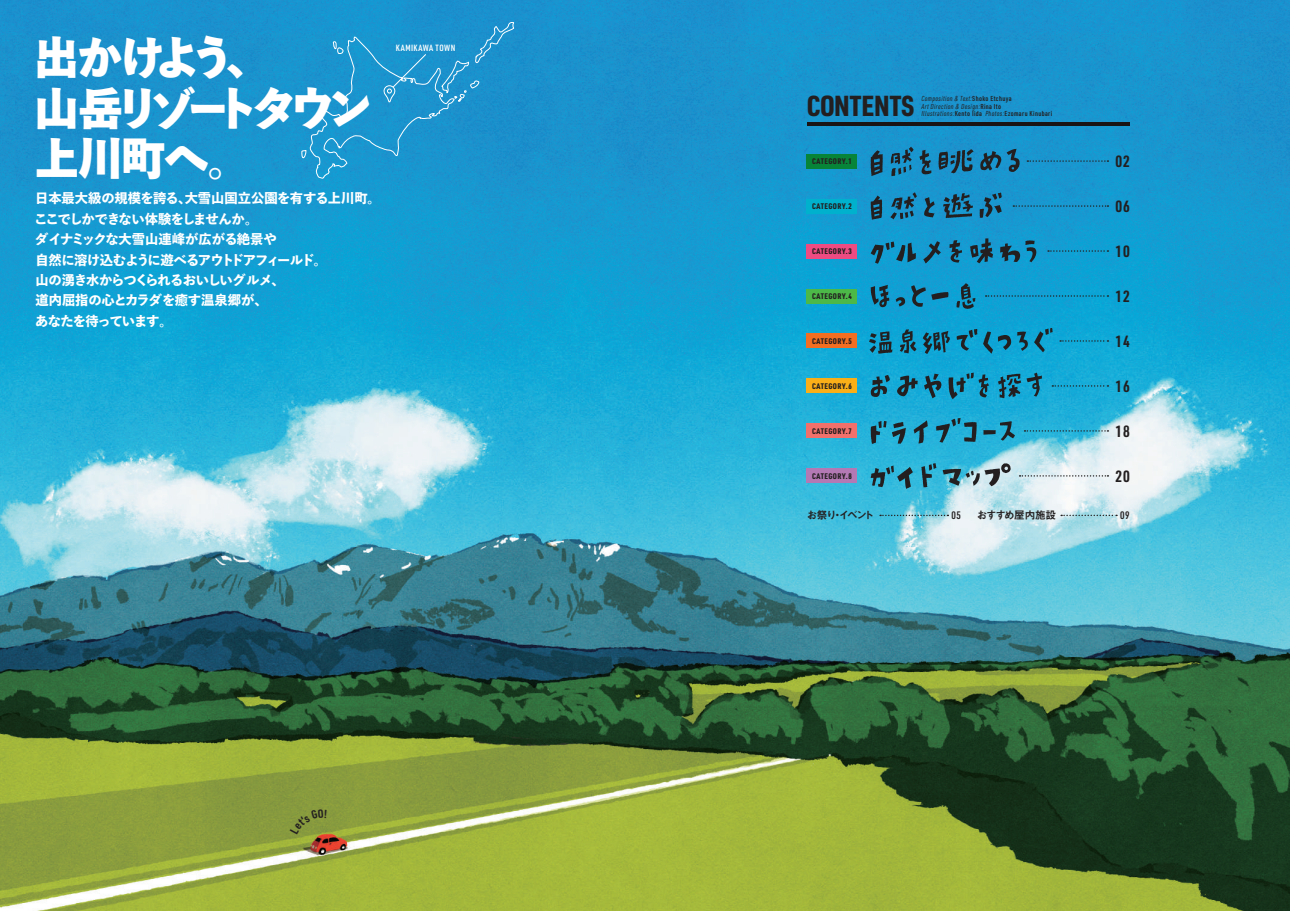
<style>
.page{position:relative;width:1290px;height:911px;background:#fff}
.page>*{position:absolute;margin:0;border:0;box-sizing:border-box;transform-origin:0 0}
.t1{font:44.25px/50.5px "Yu Gothic Std H";letter-spacing:-.145em;color:#fff}
.t2{font:900 28.38px "URWDIN Cond";letter-spacing:.005em;color:#231f20}
.t3{font:700 16px "URWDIN Cond";letter-spacing:.05em;color:#231f20}
.t4{font:13.25px/20.4px "Yu Gothic Std E";letter-spacing:-.04em;color:#fff}
.t5{font:10.62px "Midashi Go Pro MB31";letter-spacing:-.12em;color:#231f20}
.t6{font:10.62px "Midashi Go Pro MB31";letter-spacing:-.08em;color:#231f20}
.t7{font:600 10.62px "URWDIN Cond";color:#231f20}
.t8{font:600 8.88px "URWDIN Cond";letter-spacing:.05em;color:#fff}
.t9{font:900 8px "URWDIN Cond";letter-spacing:.05em;color:#231f20}
.t10{font:italic 7.12px/8px "URWDIN Cond";letter-spacing:.05em;color:#231f20}
.s1{font-weight:600;font-style:normal}
</style>
<div class="page">
<img style="left:0;top:0;width:1290px;height:911px">
<hr style="left:807px;top:122px;width:323px;height:4px;background:#1a1415">
<svg style="left:880px;top:514px;width:68px;height:2px"></svg>
<svg style="left:1061px;top:514px;width:56px;height:2px"></svg>
<div style="left:807px;top:154px;width:50px;height:14px;background:#088439"></div>
<svg style="left:871px;top:150px;width:12px;height:26px"></svg>
<svg style="left:891px;top:147px;width:22px;height:29px"></svg>
<svg style="left:919px;top:150px;width:12px;height:24px"></svg>
<svg style="left:938px;top:149px;width:36px;height:24px"></svg>
<svg style="left:980px;top:149px;width:39px;height:23px"></svg>
<svg style="left:1027px;top:160px;width:81px;height:2px"></svg>
<div style="left:807px;top:199px;width:50px;height:14px;background:#00b1cd"></div>
<svg style="left:871px;top:195px;width:11px;height:25px"></svg>
<svg style="left:890px;top:192px;width:27px;height:27px"></svg>
<svg style="left:924px;top:197px;width:11px;height:20px"></svg>
<svg style="left:943px;top:193px;width:30px;height:25px"></svg>
<svg style="left:979px;top:193px;width:23px;height:25px"></svg>
<svg style="left:1013px;top:205px;width:95px;height:2px"></svg>
<div style="left:807px;top:244px;width:50px;height:14px;background:#ef4b83"></div>
<svg style="left:871px;top:241px;width:45px;height:23px"></svg>
<svg style="left:923px;top:241px;width:18px;height:22px"></svg>
<svg style="left:949px;top:240px;width:13px;height:22px"></svg>
<svg style="left:970px;top:238px;width:23px;height:25px"></svg>
<svg style="left:1000px;top:240px;width:36px;height:22px"></svg>
<svg style="left:1048px;top:250px;width:60px;height:2px"></svg>
<div style="left:807px;top:289px;width:50px;height:14px;background:#4cb848"></div>
<svg style="left:871px;top:285px;width:18px;height:22px"></svg>
<svg style="left:896px;top:297px;width:9px;height:9px"></svg>
<svg style="left:911px;top:285px;width:37px;height:22px"></svg>
<svg style="left:956px;top:283px;width:19px;height:26px"></svg>
<svg style="left:985px;top:295px;width:123px;height:2px"></svg>
<div style="left:807px;top:334px;width:50px;height:14px;background:#f36e21"></div>
<svg style="left:869px;top:331px;width:23px;height:23px"></svg>
<svg style="left:900px;top:329px;width:16px;height:24px"></svg>
<svg style="left:923px;top:331px;width:27px;height:23px"></svg>
<svg style="left:956px;top:329px;width:21px;height:22px"></svg>
<svg style="left:983px;top:331px;width:28px;height:23px"></svg>
<svg style="left:1017px;top:331px;width:11px;height:20px"></svg>
<svg style="left:1034px;top:328px;width:19px;height:24px"></svg>
<svg style="left:1060px;top:340px;width:48px;height:2px"></svg>
<div style="left:807px;top:379px;width:50px;height:14px;background:#faaf18"></div>
<svg style="left:871px;top:375px;width:19px;height:22px"></svg>
<svg style="left:897px;top:375px;width:21px;height:21px"></svg>
<svg style="left:924px;top:373px;width:17px;height:25px"></svg>
<svg style="left:948px;top:372px;width:41px;height:27px"></svg>
<svg style="left:998px;top:372px;width:44px;height:26px"></svg>
<svg style="left:1052px;top:385px;width:56px;height:2px"></svg>
<div style="left:807px;top:424px;width:50px;height:14px;background:#f2706c"></div>
<svg style="left:871px;top:421px;width:15px;height:23px"></svg>
<svg style="left:892px;top:422px;width:14px;height:22px"></svg>
<svg style="left:913px;top:420px;width:15px;height:23px"></svg>
<svg style="left:936px;top:418px;width:41px;height:25px"></svg>
<svg style="left:983px;top:421px;width:32px;height:19px"></svg>
<svg style="left:1024px;top:430px;width:84px;height:1px"></svg>
<div style="left:807px;top:469px;width:50px;height:14px;background:#b279b4"></div>
<svg style="left:871px;top:465px;width:42px;height:24px"></svg>
<svg style="left:921px;top:463px;width:15px;height:24px"></svg>
<svg style="left:943px;top:463px;width:67px;height:23px;background:#76a5b1"></svg>
<svg style="left:1019px;top:475px;width:89px;height:1px"></svg>
<svg style="left:301px;top:22px;width:213px;height:157px;background:#2297cf"></svg>
<svg style="left:290px;top:809px;width:37px;height:25px"></svg>
<h1 class="t1" style="left:35px;top:35px;width:339px">出かけよう、<br>山岳リゾートタウン上川町へ。</h1>
<p class="t4" style="left:34px;top:189px;width:348px">日本最大級の規模を誇る、大雪山国立公園を有する上川町。ここでしかできない体験をしませんか。<br>ダイナミックな大雪山連峰が広がる絶景や<br>自然に溶け込むように遊べるアウトドアフィールド。<br>山の湧き水からつくられるおいしいグルメ、<br>道内屈指の心とカラダを癒す温泉郷が、<br>あなたを待っています。</p>
<p class="t8" style="left:396px;top:42px;width:61px">KAMIKAWA TOWN</p>
<p class="t10" style="left:921px;top:94px;width:132px">Composition &amp; Text:<span class="s1">Shoko Etchuya<br></span>Art Direction &amp; Design:<span class="s1">Rina Ito<br></span>Illustrations:<span class="s1">Kento Iida</span> Photos:<span class="s1">Ezomaru Kinubari</span></p>
<h2 class="t2" style="left:807px;top:87px;width:109px">CONTENTS</h2>
<p class="t9" style="left:812px;top:156px;width:41px">CATEGORY. 1</p>
<p class="t3" style="left:1115px;top:150px;width:16px">02</p>
<p class="t9" style="left:812px;top:200px;width:41px">CATEGORY. 2</p>
<p class="t3" style="left:1115px;top:195px;width:16px">06</p>
<p class="t9" style="left:812px;top:245px;width:41px">CATEGORY. 3</p>
<p class="t3" style="left:1115px;top:240px;width:16px">10</p>
<p class="t9" style="left:812px;top:290px;width:41px">CATEGORY. 4</p>
<p class="t3" style="left:1115px;top:285px;width:16px">12</p>
<p class="t9" style="left:812px;top:335px;width:41px">CATEGORY. 5</p>
<p class="t3" style="left:1115px;top:330px;width:16px">14</p>
<p class="t9" style="left:812px;top:380px;width:41px">CATEGORY. 6</p>
<p class="t3" style="left:1115px;top:375px;width:16px">16</p>
<p class="t9" style="left:812px;top:425px;width:41px">CATEGORY. 7</p>
<p class="t3" style="left:1115px;top:420px;width:16px">18</p>
<p class="t9" style="left:812px;top:470px;width:41px">CATEGORY. 8</p>
<p class="t3" style="left:1115px;top:465px;width:16px">20</p>
<p class="t5" style="left:807px;top:507px;width:69px">お祭り・イベント</p>
<p class="t7" style="left:951px;top:508px;width:11px">05</p>
<p class="t6" style="left:977px;top:507px;width:81px">おすすめ屋内施設</p>
<p class="t7" style="left:1120px;top:508px;width:11px">09</p>
</div>
